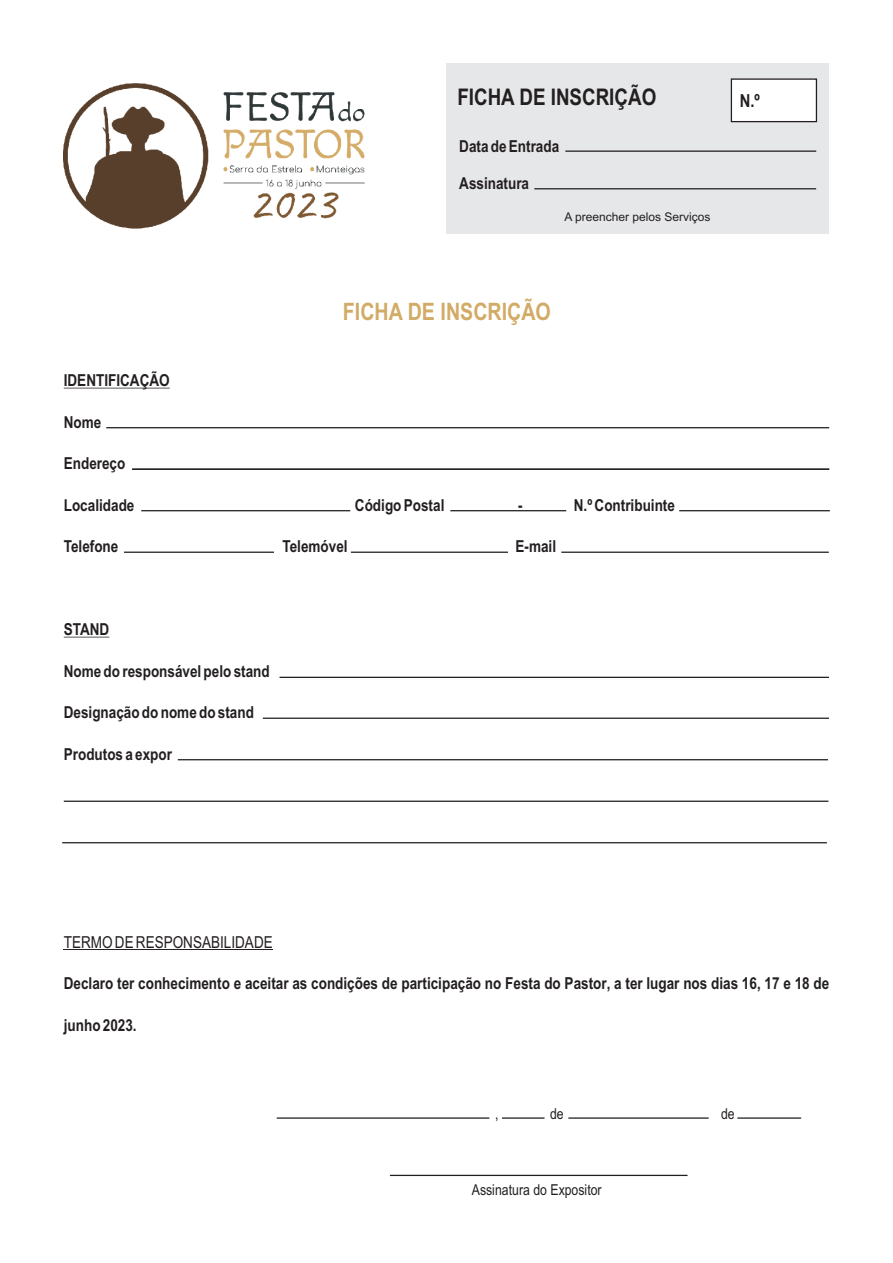
<style>
.page{position:relative;width:893px;height:1263px;background:#fff}
.page>*{position:absolute;margin:0;border:0;box-sizing:border-box;transform-origin:0 0}
.t1{font:700 24px "Arial Narrow";color:#d2ab66}
.t2{font:700 22.95px "Arial Narrow";color:#231f20}
.t3{font:700 18px "Arial Narrow";color:#231f20}
.t4{font:700 16.5px "Arial Narrow";color:#231f20}
.t5{font:16.5px "Arial Narrow";color:#231f20}
.t6{font:15px "Arial Narrow";color:#231f20}
.t7{font:12px "Arial";color:#231f20}
</style>
<div class="page">
<hr style="left:64px;top:388px;width:106px;height:1px;background:#231f20">
<hr style="left:64px;top:637px;width:45px;height:1px;background:#231f20">
<hr style="left:64px;top:949px;width:209px;height:1px;background:#231f20">
<div style="left:446px;top:64px;width:383px;height:170px;background:#e6e7e9"></div>
<svg style="left:730px;top:78px;width:88px;height:45px;background:#ebebeb"></svg>
<hr style="left:565px;top:150px;width:251px;height:2px;background:#231f20">
<hr style="left:534px;top:188px;width:282px;height:1px;background:#231f20">
<hr style="left:390px;top:1175px;width:298px;height:1px;background:#231f20">
<hr style="left:737px;top:1117px;width:64px;height:2px;background:#231f20">
<hr style="left:568px;top:1117px;width:141px;height:2px;background:#231f20">
<hr style="left:277px;top:1117px;width:212px;height:2px;background:#231f20">
<hr style="left:502px;top:1117px;width:42px;height:2px;background:#231f20">
<svg style="left:106px;top:427px;width:724px;height:2px"></svg>
<svg style="left:62px;top:842px;width:765px;height:2px;background:#726f70"></svg>
<svg style="left:262px;top:717px;width:567px;height:2px"></svg>
<svg style="left:279px;top:676px;width:550px;height:2px"></svg>
<svg style="left:132px;top:468px;width:698px;height:2px"></svg>
<svg style="left:141px;top:510px;width:210px;height:2px"></svg>
<svg style="left:450px;top:510px;width:117px;height:2px"></svg>
<svg style="left:679px;top:510px;width:151px;height:2px"></svg>
<svg style="left:177px;top:759px;width:651px;height:2px"></svg>
<svg style="left:123px;top:551px;width:151px;height:2px"></svg>
<svg style="left:351px;top:551px;width:158px;height:2px"></svg>
<svg style="left:561px;top:551px;width:268px;height:2px"></svg>
<svg style="left:63px;top:800px;width:766px;height:2px;background:#726f70"></svg>
<img style="left:64px;top:83px;width:301px;height:146px">
<h2 class="t2" style="left:457px;top:89px;width:200px">FICHA DE INSCRIÇÃO</h2>
<p class="t4" style="left:459px;top:140px;width:101px">Data de Entrada</p>
<p class="t4" style="left:459px;top:177px;width:71px">Assinatura</p>
<p class="t7" style="left:564px;top:212px;width:148px">A preencher pelos Serviços</p>
<h1 class="t1" style="left:343px;top:302px;width:210px">FICHA DE INSCRIÇÃO</h1>
<p class="t4" style="left:64px;top:374px;width:107px">IDENTIFICAÇÃO</p>
<p class="t4" style="left:64px;top:416px;width:39px">Nome</p>
<p class="t4" style="left:64px;top:457px;width:63px">Endereço</p>
<p class="t4" style="left:64px;top:499px;width:72px">Localidade</p>
<p class="t4" style="left:355px;top:499px;width:91px">Código Postal</p>
<p class="t4" style="left:518px;top:499px;width:6px">-</p>
<p class="t4" style="left:574px;top:499px;width:103px">N.º Contribuinte</p>
<p class="t4" style="left:64px;top:540px;width:56px">Telefone</p>
<p class="t4" style="left:282px;top:540px;width:67px">Telemóvel</p>
<p class="t4" style="left:515px;top:540px;width:42px">E-mail</p>
<p class="t4" style="left:64px;top:623px;width:47px">STAND</p>
<p class="t4" style="left:64px;top:665px;width:208px">Nome do responsável pelo stand</p>
<p class="t4" style="left:64px;top:706px;width:192px">Designação do nome do stand</p>
<p class="t4" style="left:64px;top:748px;width:110px">Produtos a expor</p>
<p class="t3" style="left:740px;top:93px;width:22px">N.º</p>
<p class="t5" style="left:64px;top:935px;width:211px">TERMO DE RESPONSABILIDADE</p>
<p class="t4" style="left:64px;top:977px;width:767px">Declaro ter conhecimento e aceitar as condições de participação no Festa do Pastor, a ter lugar nos dias 16, 17 e 18 de</p>
<p class="t4" style="left:64px;top:1018px;width:74px">junho 2023.</p>
<p class="t6" style="left:495px;top:1108px;width:5px">,</p>
<p class="t6" style="left:550px;top:1108px;width:15px">de</p>
<p class="t6" style="left:721px;top:1108px;width:15px">de</p>
<p class="t6" style="left:472px;top:1184px;width:131px">Assinatura do Expositor</p>
</div>
